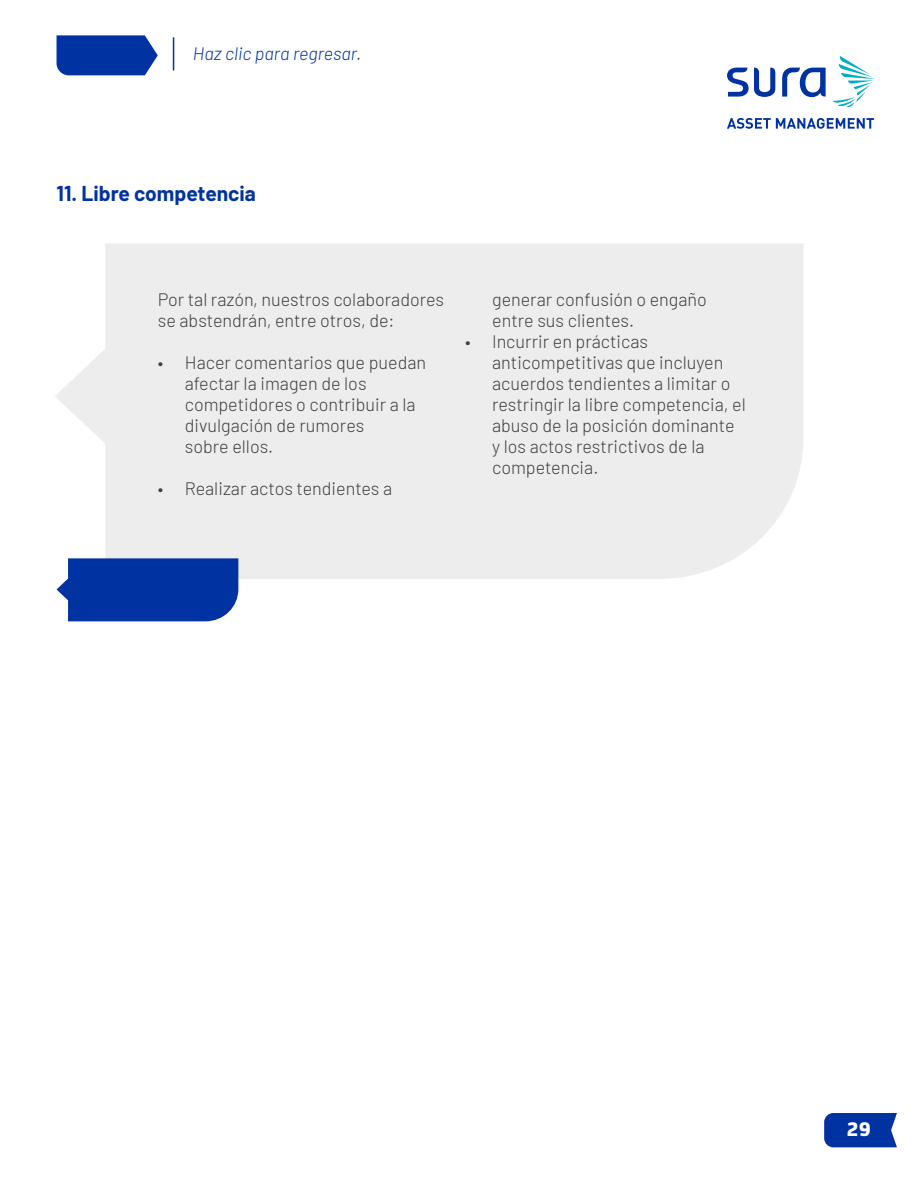
<style>
.page{position:relative;width:918px;height:1188px;background:#fff}
.page>*{position:absolute;margin:0;border:0;box-sizing:border-box;transform-origin:0 0}
.t1{font:700 21px "Barlow";color:#0033a1}
.t2{font:800 21px "FS Joey";color:#fff}
.t3{font:300 18px/21px "Barlow";color:#3f3f3f}
.t4{font:italic 300 18px "Barlow";color:#0033a1}
</style>
<div class="page">
<svg style="left:55px;top:243px;width:749px;height:336px;background:#eee"></svg>
<svg style="left:57px;top:558px;width:181px;height:63px;background:#1242a7"></svg>
<svg style="left:57px;top:35px;width:101px;height:40px;background:#1443a8"></svg>
<svg style="left:824px;top:1113px;width:73px;height:34px;background:#0e3ea6"></svg>
<hr style="left:173px;top:37px;width:1px;height:34px;background:#0033a1">
<svg style="left:833px;top:56px;width:41px;height:51px"></svg>
<svg style="left:727px;top:68px;width:99px;height:29px"></svg>
<svg style="left:727px;top:118px;width:147px;height:11px"></svg>
<p class="t4" style="left:193px;top:40px;width:170px">Haz clic para regresar.</p>
<p class="t1" style="left:57px;top:178px;width:201px">11. Libre competencia</p>
<p class="t3" style="left:158px;top:288px;width:288px">Por tal razón, nuestros colaboradores se abstendrán, entre otros, de:</p>
<p class="t3" style="left:185px;top:351px;width:243px;text-indent:-27px">• Hacer comentarios que puedan afectar la imagen de los competidores o contribuir a la divulgación de rumores<br>sobre ellos.</p>
<p class="t3" style="left:158px;top:477px;width:236px">• Realizar actos tendientes a</p>
<p class="t3" style="left:492px;top:288px;width:216px">generar confusión o engaño entre sus clientes.</p>
<p class="t3" style="left:492px;top:330px;width:255px;text-indent:-27px">• Incurrir en prácticas anticompetitivas que incluyen acuerdos tendientes a limitar o restringir la libre competencia, el abuso de la posición dominante y los actos restrictivos de la competencia.</p>
<p class="t2" style="left:847px;top:1113px;width:26px">29</p>
</div>
